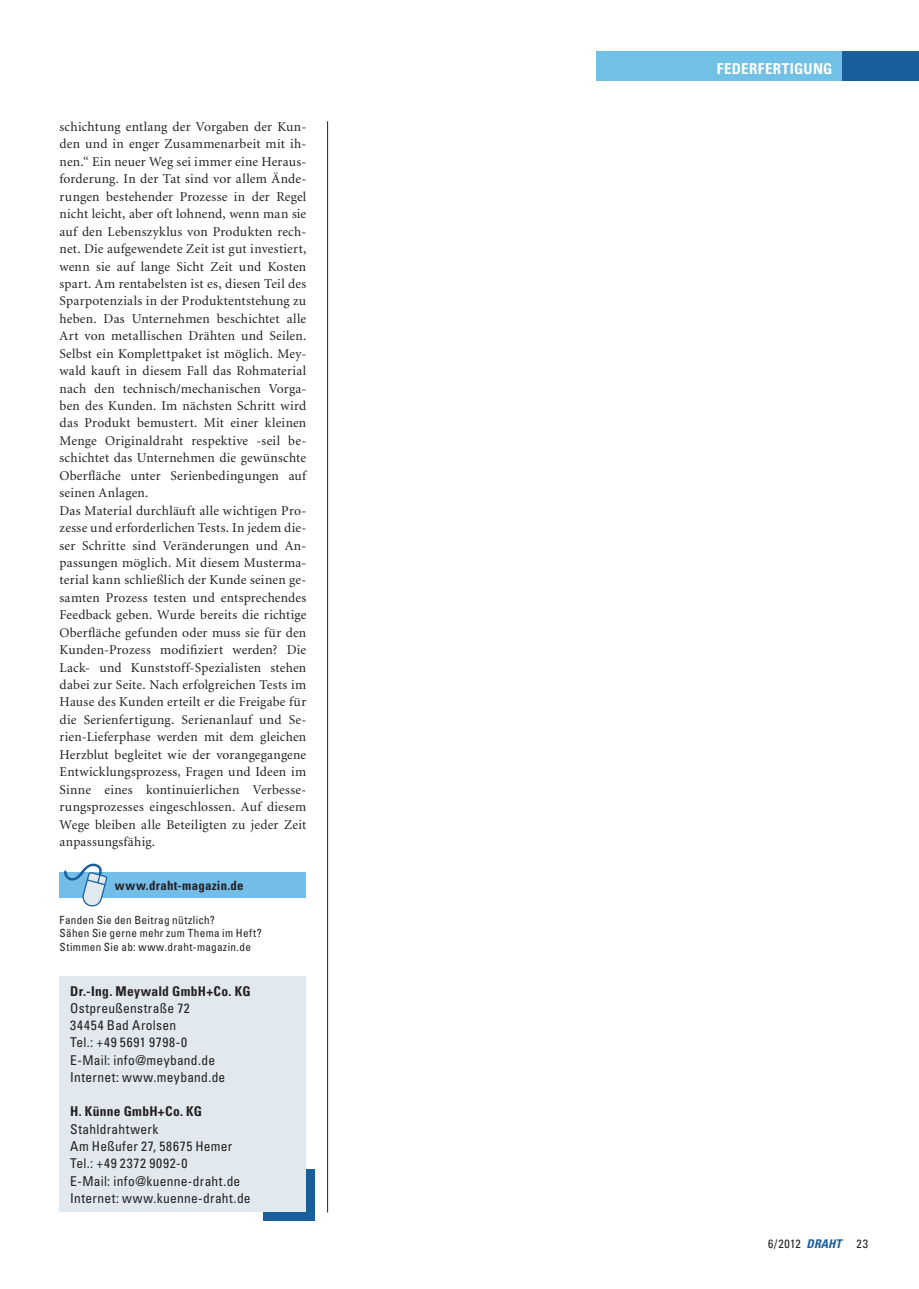
<style>
.page{position:relative;width:919px;height:1289px;background:#fff}
.page>*{position:absolute;margin:0;border:0;box-sizing:border-box;transform-origin:0 0}
.t1{font:700 condensed 15px "Univers LT";letter-spacing:.025em;color:#fff}
.t2{font:13.5px/17.4px "Minion LT";letter-spacing:.015em;color:#231f20}
.t3{font:condensed 13.5px/17.2px "Univers LT";letter-spacing:.02em;color:#231f20}
.t4{font:700 condensed 13.5px "Univers LT";letter-spacing:.02em;color:#231f20}
.t5{font:700 condensed 12.75px "Univers LT";letter-spacing:.02em;color:#231f20}
.t6{font:condensed 12px "Univers LT";letter-spacing:.05em;color:#231f20}
.t7{font:condensed 11.25px/13.5px "Univers LT";letter-spacing:.025em;color:#231f20}
.s1{font-weight:700;font-style:italic;color:#185f9c}
</style>
<div class="page">
<div style="left:595px;top:51px;width:247px;height:30px;background:#71c1e6"></div>
<div style="left:842px;top:51px;width:76px;height:30px;background:#185f9c"></div>
<div style="left:60px;top:872px;width:246px;height:26px;background:#73bde9"></div>
<svg style="left:64px;top:863px;width:43px;height:43px"></svg>
<div style="left:264px;top:1169px;width:51px;height:51px;background:#185f9c"></div>
<div style="left:60px;top:976px;width:246px;height:235px;background:#e1e9ee"></div>
<hr style="left:327px;top:121px;width:1px;height:1091px;background:#231f20">
<p class="t2" style="left:60px;top:118px;width:248px">schichtung entlang der Vorgaben der Kun&shy;den und in enger Zusammenarbeit mit ih&shy;nen.“ Ein neuer Weg sei immer eine Heraus&shy;forderung. In der Tat sind vor allem Ände&shy;rungen bestehender Prozesse in der Regel nicht leicht, aber oft lohnend, wenn man sie auf den Lebenszyklus von Produkten rech&shy;net. Die aufgewendete Zeit ist gut investiert, wenn sie auf lange Sicht Zeit und Kosten spart. Am rentabelsten ist es, diesen Teil des Sparpotenzials in der Produktentstehung zu heben. Das Unternehmen beschichtet alle Art von metallischen Drähten und Seilen.<br>Selbst ein Komplettpaket ist möglich. Mey&shy;wald kauft in diesem Fall das Rohmaterial nach den technisch/mechanischen Vorga&shy;ben des Kunden. Im nächsten Schritt wird das Produkt bemustert. Mit einer kleinen Menge Originaldraht respektive -seil be&shy;schichtet das Unternehmen die gewünschte Oberfläche unter Serienbedingungen auf seinen Anlagen.<br>Das Material durchläuft alle wichtigen Pro&shy;zesse und erforderlichen Tests. In jedem die&shy;ser Schritte sind Veränderungen und An&shy;passungen möglich. Mit diesem Musterma&shy;terial kann schließlich der Kunde seinen ge&shy;samten Prozess testen und entsprechendes Feedback geben. Wurde bereits die richtige Oberfläche gefunden oder muss sie für den Kunden-Prozess modifiziert werden? Die Lack- und Kunststoff-Spezialisten stehen dabei zur Seite. Nach erfolgreichen Tests im Hause des Kunden erteilt er die Freigabe für die Serienfertigung. Serienanlauf und Se&shy;rien-Lieferphase werden mit dem gleichen Herzblut begleitet wie der vorangegangene Entwicklungsprozess, Fragen und Ideen im Sinne eines kontinuierlichen Verbesse&shy;rungsprozesses eingeschlossen. Auf diesem Wege bleiben alle Beteiligten zu jeder Zeit anpassungsfähig.</p>
<p class="t5" style="left:115px;top:877px;width:130px">www.draht-magazin.de</p>
<p class="t7" style="left:60px;top:913px;width:204px">Fanden Sie den Beitrag nützlich?<br>Sähen Sie gerne mehr zum Thema im Heft?<br>Stimmen Sie ab: www.draht-magazin.de</p>
<p class="t4" style="left:70px;top:982px;width:182px">Dr.-Ing. Meywald GmbH+Co. KG</p>
<p class="t3" style="left:70px;top:999px;width:157px">Ostpreußenstraße 72<br>34454 Bad Arolsen<br>Tel.: +49 5691 9798-0<br>E-Mail: info@meyband.de<br>Internet: www.meyband.de</p>
<p class="t4" style="left:70px;top:1103px;width:133px">H. Künne GmbH+Co. KG</p>
<p class="t3" style="left:70px;top:1120px;width:182px">Stahldrahtwerk<br>Am Heßufer 27, 58675 Hemer<br>Tel.: +49 2372 9092-0<br>E-Mail: info@kuenne-draht.de<br>Internet: www.kuenne-draht.de</p>
<p class="t1" style="left:716px;top:60px;width:117px">FEDERFERTIGUNG</p>
<p class="t6" style="left:768px;top:1235px;width:75px">6/2012 <span class="s1">DRAHT</span></p>
<p class="t6" style="left:856px;top:1235px;width:13px">23</p>
</div>
